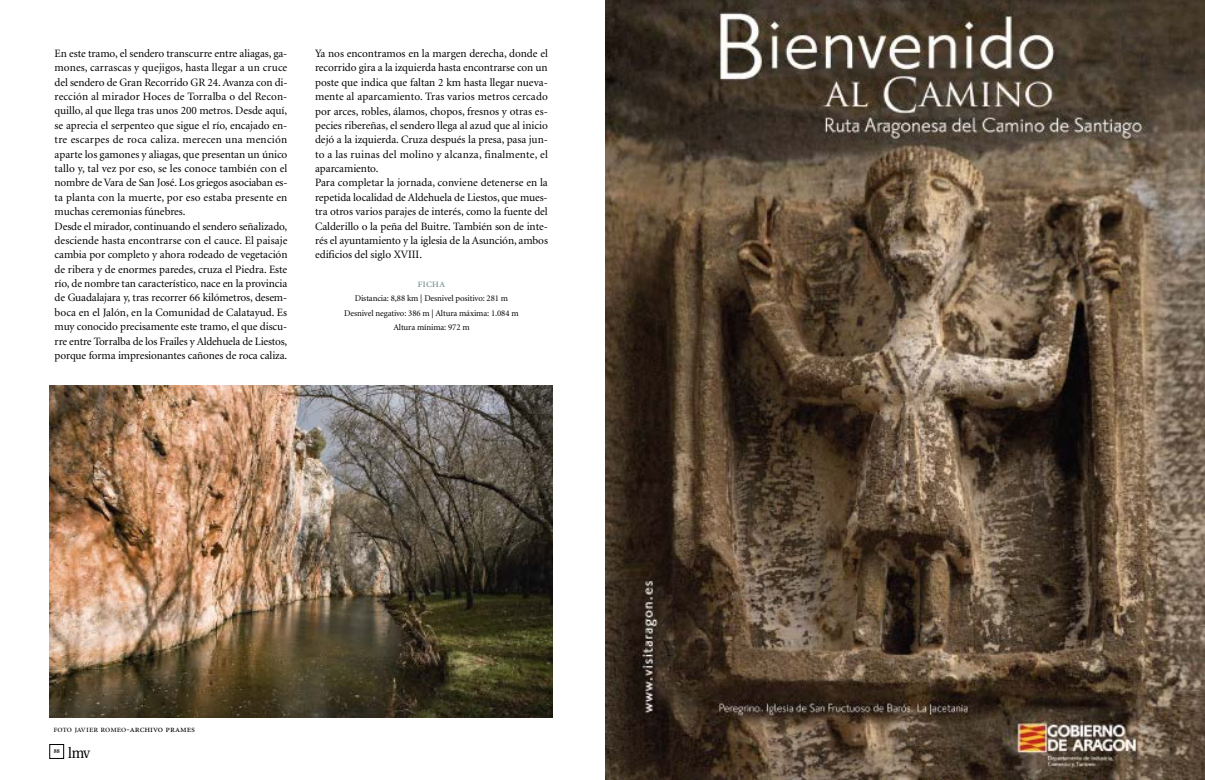
<style>
.page{position:relative;width:1205px;height:780px;background:#fff}
.page>*{position:absolute;margin:0;border:0;box-sizing:border-box;transform-origin:0 0}
.t1{font:15px "Utopia";color:#000;scale:.9 1}
.t2{font:11.88px "Minion Display Regular SC";letter-spacing:-.01em;color:#6e8d89}
.t3{font:11.25px/14.4px "Minion";letter-spacing:-.005em;color:#000}
.t4{font:9.38px "Minion Display Regular SC";letter-spacing:-.005em;color:#000}
.t5{font:8.75px/14.4px "Minion";letter-spacing:-.01em;color:#000;text-align:center}
.t6{font:600 6.25px "Minion";color:#000}
.s1{font-family:"Minion"}
.s2{font-family:"Minion Regular SC"}
</style>
<div class="page">
<img style="left:605px;top:0;width:600px;height:780px">
<div style="left:50px;top:744px;width:14px;height:14px;border:1px solid #000"></div>
<img style="left:50px;top:386px;width:503px;height:332px">
<p class="t3" style="left:55px;top:47px;width:234px">En este tramo, el sendero transcurre entre aliagas, ga&shy;mones, carrascas y quejigos, hasta llegar a un cruce del sendero de Gran Recorrido GR 24. Avanza con di&shy;rección al mirador Hoces de Torralba o del Recon&shy;quillo, al que llega tras unos 200 metros. Desde aquí, se aprecia el serpenteo que sigue el río, encajado en&shy;tre escarpes de roca caliza. merecen una mención aparte los gamones y aliagas, que presentan un único tallo y, tal vez por eso, se les conoce también con el nombre de Vara de San José. Los griegos asociaban es&shy;ta planta con la muerte, por eso estaba presente en muchas ceremonias fúnebres.<br>Desde el mirador, continuando el sendero señalizado, desciende hasta encontrarse con el cauce. El paisaje cambia por completo y ahora rodeado de vegetación de ribera y de enormes paredes, cruza el Piedra. Este río, de nombre tan característico, nace en la provincia de Guadalajara y, tras recorrer 66 kilómetros, desem&shy;boca en el Jalón, en la Comunidad de Calatayud. Es muy conocido precisamente este tramo, el que discu&shy;rre entre Torralba de los Frailes y Aldehuela de Liestos, porque forma impresionantes cañones de roca caliza.</p>
<p class="t3" style="left:315px;top:47px;width:234px">Ya nos encontramos en la margen derecha, donde el recorrido gira a la izquierda hasta encontrarse con un poste que indica que faltan 2 km hasta llegar nueva&shy;mente al aparcamiento. Tras varios metros cercado por arces, robles, álamos, chopos, fresnos y otras es&shy;pecies ribereñas, el sendero llega al azud que al inicio dejó a la izquierda. Cruza después la presa, pasa jun&shy;to a las ruinas del molino y alcanza, finalmente, el aparcamiento.<br>Para completar la jornada, conviene detenerse en la repetida localidad de Aldehuela de Liestos, que mues&shy;tra otros varios parajes de interés, como la fuente del Calderillo o la peña del Buitre. También son de inte&shy;rés el ayuntamiento y la iglesia de la Asunción, ambos edificios del siglo XVIII.</p>
<p class="t2" style="left:418px;top:278px;width:29px">ficha</p>
<p class="t5" style="left:344px;top:292px;width:176px">Distancia: 8,88 km | Desnivel positivo: 281 m<br>Desnivel negativo: 386 m | Altura máxima: 1.084 m<br>Altura mínima: 972 m</p>
<p class="t4" style="left:53px;top:725px;width:143px">foto javier romeo<span class="s1">-</span><span class="s2">archivo prames</span></p>
<p class="t6" style="left:54px;top:748px;width:8px">88</p>
<h1 class="t1" style="left:68px;top:746px;width:26px">lmv</h1>
</div>
